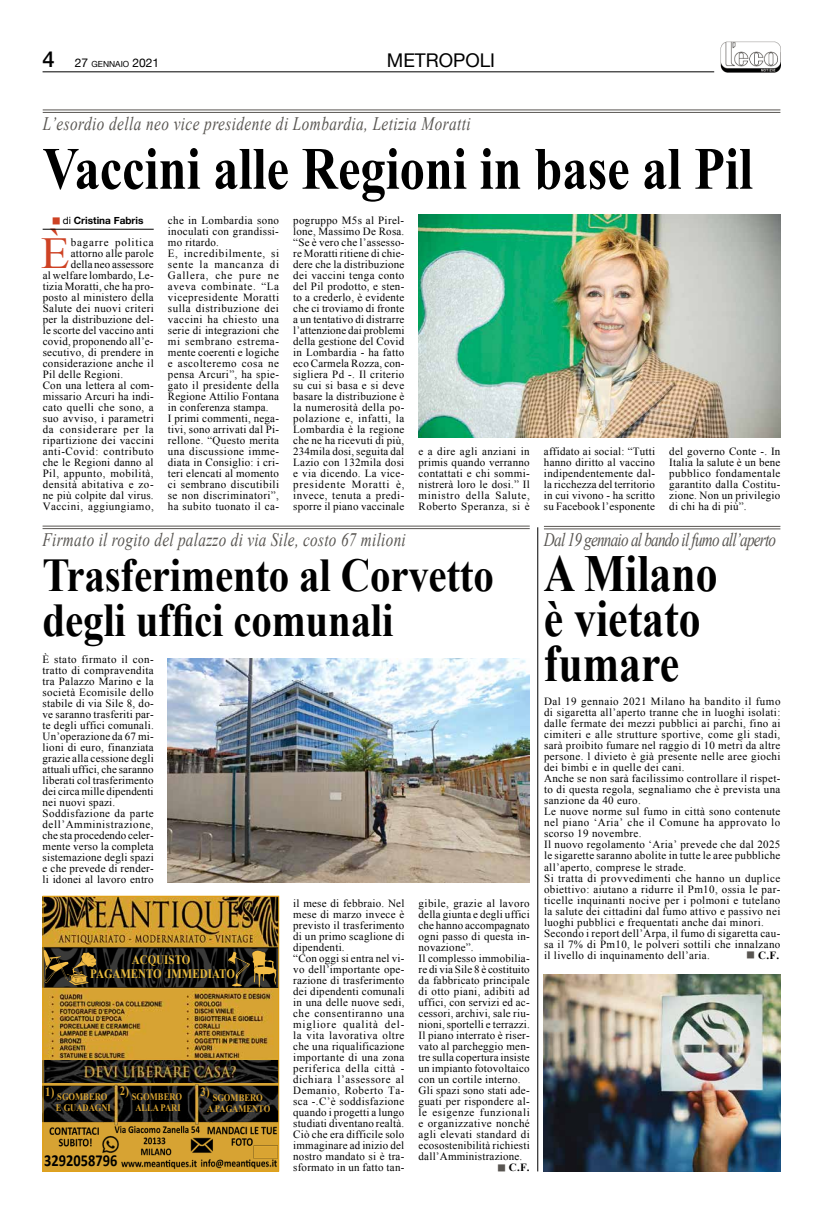
<style>
.page{position:relative;width:823px;height:1214px;background:#fff}
.page>*{position:absolute;margin:0;border:0;box-sizing:border-box;transform-origin:0 0}
.t1{font:700 60px "Times New Roman";color:#000;scale:.84 1}
.t2{font:700 52px/45px "Times New Roman";color:#000;scale:.84 1}
.t3{font:700 47px/45px "Times New Roman";letter-spacing:-.005em;color:#000;scale:.87 1}
.t4{font:44.2px "Times New Roman";color:#ce4224;scale:1.07 1}
.t5{font:500 22px "Helvetica Neue";color:#000}
.t6{font:italic 19px "Times New Roman";letter-spacing:.02em;color:#595652;scale:.8 1}
.t7{font:italic 19px "Times New Roman";letter-spacing:-.05em;color:#595652;scale:.8 1}
.t8{font:18.9px "Helvetica Neue";color:#000}
.t9{font:700 16.8px "Calibri";color:#000;scale:.86 1}
.t10{font:700 12.8px/14.2px "Times New Roman";letter-spacing:.005em;color:#e8ba3d;text-align:center;scale:.86 1}
.t11{font:700 12.7px "Times New Roman";color:#d7a332;scale:.86 1}
.t12{font:11px/11px "Times New Roman";letter-spacing:.03em;color:#000}
.t13{font:11px "Times New Roman";letter-spacing:.05em;color:#000}
.t14{font:11px "Times New Roman";letter-spacing:.065em;color:#000}
.t15{font:11px "Times New Roman";letter-spacing:.005em;color:#000}
.t16{font:11px "Times New Roman";letter-spacing:.07em;color:#000}
.t17{font:700 11px "Times New Roman";color:#000}
.t18{font:700 10px "Helvetica Neue";color:#000}
.t19{font:700 9.9px/11px "Times New Roman";color:#d7a332;text-align:center;scale:.86 1}
.t20{font:8.4px "Helvetica Neue";color:#000}
.s1{font-size:12px}
.s2{font-weight:400}
</style>
<div class="page">
<hr style="left:43px;top:71px;width:670px;height:1px;background:#000">
<img style="left:720px;top:41px;width:60px;height:31px">
<hr style="left:537px;top:527px;width:1px;height:644px;background:#000">
<hr style="left:43px;top:526px;width:486px;height:1px;background:#595652">
<hr style="left:43px;top:528px;width:486px;height:1px;background:#595652">
<hr style="left:43px;top:110px;width:737px;height:1px;background:#595652">
<hr style="left:43px;top:112px;width:737px;height:1px;background:#595652">
<hr style="left:43px;top:229px;width:111px;height:1px;background:#000">
<img style="left:45px;top:900px;width:232px;height:269px">
<div style="left:43px;top:895px;width:236px;height:276px;border:1px solid #e5a00f"></div>
<img style="left:418px;top:215px;width:362px;height:222px">
<img style="left:168px;top:658px;width:361px;height:224px">
<hr style="left:543px;top:526px;width:237px;height:1px;background:#595652">
<hr style="left:543px;top:528px;width:237px;height:1px;background:#595652">
<img style="left:543px;top:974px;width:237px;height:197px">
<h3 class="t5" style="left:43px;top:42px;width:14px">4</h3>
<p class="t20" style="left:75px;top:58px;width:86px"><span class="s1">27</span> GENNAIO <span class="s1">2021</span></p>
<h3 class="t8" style="left:386px;top:47px;width:110px">METROPOLI</h3>
<h3 class="t6" style="left:43px;top:110px;width:536px">L’esordio della neo vice presidente di Lombardia, Letizia Moratti</h3>
<h1 class="t1" style="left:43px;top:127px;width:846px">Vaccini alle Regioni in base al Pil</h1>
<p class="t18" style="left:63px;top:213px;width:82px"><span class="s2">di</span> Cristina Fabris</p>
<p class="t12" style="left:168px;top:214px;width:113px">che in Lombardia sono inoculati con grandissi&shy;mo ritardo.<br>E, incredibilmente, si sente la mancanza di<br>Gallera, che pure ne aveva combinate. “La vicepresidente Moratti sulla distribuzione dei vaccini ha chiesto una serie di integrazioni che mi sembrano estrema&shy;mente coerenti e logiche e ascolteremo cosa ne pensa Arcuri”, ha spie&shy;gato il presidente della<br>Regione Attilio Fontana in conferenza stampa.<br>I primi commenti, nega&shy;tivi, sono arrivati dal Pi&shy;rellone. “Questo merita una discussione imme&shy;diata in Consiglio: i cri&shy;teri elencati al momento ci sembrano discutibili se non discriminatori”, ha subito tuonato il ca-</p>
<p class="t12" style="left:293px;top:214px;width:113px;text-align:justify">pogruppo M5s al Pirel&shy;lone, Massimo De Rosa. “Se è vero che l’assesso&shy;re Moratti ritiene di chie&shy;dere che la distribuzione dei vaccini tenga conto del Pil prodotto, e sten&shy;to a crederlo, è evidente che ci troviamo di fronte a un tentativo di distrarre l’attenzione dai problemi della gestione del Covid in Lombardia - ha fatto eco Carmela Rozza, con&shy;sigliera Pd -. Il criterio su cui si basa e si deve basare la distribuzione è la numerosità della po&shy;polazione e, infatti, la Lombardia è la regione che ne ha ricevuti di più, 234mila dosi, seguita dal Lazio con 132mila dosi e via dicendo. La vice&shy;presidente Moratti è, invece, tenuta a predi&shy;sporre il piano vaccinale</p>
<h3 class="t4" style="left:41px;top:223px;width:29px">È</h3>
<p class="t16" style="left:71px;top:235px;width:84px">bagarre politica</p>
<p class="t12" style="left:71px;top:247px;width:84px">attorno alle parole</p>
<p class="t15" style="left:71px;top:257px;width:84px">della neo assessore</p>
<p class="t12" style="left:43px;top:269px;width:112px">al welfare lombardo, Le-</p>
<p class="t12" style="left:43px;top:280px;width:112px">tizia Moratti, che ha pro-</p>
<p class="t12" style="left:43px;top:291px;width:112px">posto al ministero della</p>
<p class="t12" style="left:43px;top:302px;width:112px">Salute dei nuovi criteri</p>
<p class="t12" style="left:43px;top:313px;width:112px">per la distribuzione del-</p>
<p class="t12" style="left:43px;top:324px;width:112px">le scorte del vaccino anti</p>
<p class="t12" style="left:43px;top:335px;width:112px">covid, proponendo all’e-</p>
<p class="t12" style="left:43px;top:346px;width:112px">secutivo, di prendere in</p>
<p class="t12" style="left:43px;top:357px;width:112px">considerazione anche il</p>
<p class="t12" style="left:43px;top:368px;width:82px">Pil delle Regioni.</p>
<p class="t12" style="left:43px;top:379px;width:112px">Con una lettera al com-</p>
<p class="t12" style="left:43px;top:390px;width:112px">missario Arcuri ha indi-</p>
<p class="t12" style="left:43px;top:401px;width:112px">cato quelli che sono, a</p>
<p class="t12" style="left:43px;top:412px;width:112px">suo avviso, i parametri</p>
<p class="t14" style="left:43px;top:422px;width:112px">da considerare per la</p>
<p class="t12" style="left:43px;top:434px;width:112px">ripartizione dei vaccini</p>
<p class="t13" style="left:43px;top:444px;width:112px">anti-Covid: contributo</p>
<p class="t12" style="left:43px;top:456px;width:112px">che le Regioni danno al</p>
<p class="t12" style="left:43px;top:467px;width:112px">Pil, appunto, mobilità,</p>
<p class="t12" style="left:43px;top:478px;width:112px">densità abitativa e zo-</p>
<p class="t12" style="left:43px;top:489px;width:112px">ne più colpite dal virus.</p>
<p class="t12" style="left:43px;top:500px;width:112px">Vaccini, aggiungiamo,</p>
<p class="t12" style="left:418px;top:445px;width:113px;text-align:justify">e a dire agli anziani in primis quando verranno contattati e chi sommi&shy;nistrerà loro le dosi.” Il ministro della Salute, Roberto Speranza, si è</p>
<p class="t12" style="left:543px;top:445px;width:113px;text-align:justify">affidato ai social: “Tutti hanno diritto al vaccino indipendentemente dal&shy;la ricchezza del territorio in cui vivono - ha scritto su Facebook l’esponente</p>
<p class="t12" style="left:669px;top:445px;width:113px;text-align:justify">del governo Conte -. In Italia la salute è un bene pubblico fondamentale garantito dalla Costitu&shy;zione. Non un privilegio di chi ha di più”.</p>
<h3 class="t6" style="left:43px;top:526px;width:455px">Firmato il rogito del palazzo di via Sile, costo 67 milioni</h3>
<h3 class="t3" style="left:43px;top:551px;width:520px">Trasferimento al Corvetto degli uffici comunali</h3>
<p class="t12" style="left:43px;top:653px;width:113px">È stato firmato il con&shy;tratto di compravendita tra Palazzo Marino e la società Ecomisile dello stabile di via Sile 8, do&shy;ve saranno trasferiti par&shy;te degli uffici comunali.<br>Un’operazione da 67 mi&shy;lioni di euro, finanziata grazie alla cessione degli attuali uffici, che saranno liberati col trasferimento dei circa mille dipendenti nei nuovi spazi.<br>Soddisfazione da parte dell’Amministrazione, che sta procedendo celer&shy;mente verso la completa sistemazione degli spazi e che prevede di render&shy;li idonei al lavoro entro</p>
<p class="t10" style="left:90px;top:952px;width:170px">ACQUISTO<br>PAGAMENTO IMMEDIATO</p>
<p class="t11" style="left:45px;top:1082px;width:12px">1)</p>
<p class="t11" style="left:120px;top:1081px;width:12px">2)</p>
<p class="t11" style="left:200px;top:1082px;width:12px">3)</p>
<p class="t19" style="left:56px;top:1090px;width:65px;text-align:left">SGOMBERO<br>E GUADAGNI</p>
<p class="t19" style="left:132px;top:1091px;width:60px">SGOMBERO<br>ALLA PARI</p>
<p class="t19" style="left:207px;top:1091px;width:75px">SGOMBERO<br>A PAGAMENTO</p>
<h3 class="t9" style="left:44px;top:1148px;width:86px">3292058796</h3>
<p class="t12" style="left:293px;top:897px;width:113px">il mese di febbraio. Nel mese di marzo invece è previsto il trasferimento di un primo scaglione di dipendenti.<br>“Con oggi si entra nel vi&shy;vo dell’importante ope&shy;razione di trasferimento dei dipendenti comunali in una delle nuove sedi, che consentiranno una migliore qualità del&shy;la vita lavorativa oltre che una riqualificazione importante di una zona periferica della città - dichiara l’assessore al<br>Demanio, Roberto Ta&shy;sca -.C’è soddisfazione quando i progetti a lungo studiati diventano realtà.<br>Ciò che era difficile solo immaginare ad inizio del nostro mandato si è tra&shy;sformato in un fatto tan-</p>
<p class="t12" style="left:418px;top:897px;width:113px">gibile, grazie al lavoro della giunta e degli uffici che hanno accompagnato ogni passo di questa in&shy;novazione”.<br>Il complesso immobilia&shy;re di via Sile 8 è costituito da fabbricato principale di otto piani, adibiti ad uffici, con servizi ed ac&shy;cessori, archivi, sale riu&shy;nioni, sportelli e terrazzi.<br>Il piano interrato è riser&shy;vato al parcheggio men&shy;tre sulla copertura insiste un impianto fotovoltaico con un cortile interno.<br>Gli spazi sono stati ade&shy;guati per rispondere al&shy;le esigenze funzionali e organizzative nonché agli elevati standard di ecosostenibilità richiesti dall’Amministrazione.</p>
<p class="t17" style="left:508px;top:1159px;width:22px">C.F.</p>
<h3 class="t7" style="left:543px;top:526px;width:291px">Dal 19 gennaio al bando il fumo all’aperto</h3>
<h2 class="t2" style="left:543px;top:550px;width:208px">A Milano è vietato fumare</h2>
<p class="t12" style="left:543px;top:696px;width:238px">Dal 19 gennaio 2021 Milano ha bandito il fumo di sigaretta all’aperto tranne che in luoghi isolati: dalle fermate dei mezzi pubblici ai parchi, fino ai cimiteri e alle strutture sportive, come gli stadi, sarà proibito fumare nel raggio di 10 metri da altre persone. l divieto è già presente nelle aree giochi dei bimbi e in quelle dei cani.<br>Anche se non sarà facilissimo controllare il rispet&shy;to di questa regola, segnaliamo che è prevista una sanzione da 40 euro.<br>Le nuove norme sul fumo in città sono contenute nel piano ‘Aria’ che il Comune ha approvato lo scorso 19 novembre.<br>Il nuovo regolamento ‘Aria’ prevede che dal 2025 le sigarette saranno abolite in tutte le aree pubbliche all’aperto, comprese le strade.<br>Si tratta di provvedimenti che hanno un duplice obiettivo: aiutano a ridurre il Pm10, ossia le par&shy;ticelle inquinanti nocive per i polmoni e tutelano la salute dei cittadini dal fumo attivo e passivo nei luoghi pubblici e frequentati anche dai minori.<br>Secondo i report dell’Arpa, il fumo di sigaretta cau&shy;sa il 7% di Pm10, le polveri sottili che innalzano il livello di inquinamento dell’aria.</p>
<p class="t17" style="left:757px;top:947px;width:23px">C.F.</p>
</div>
